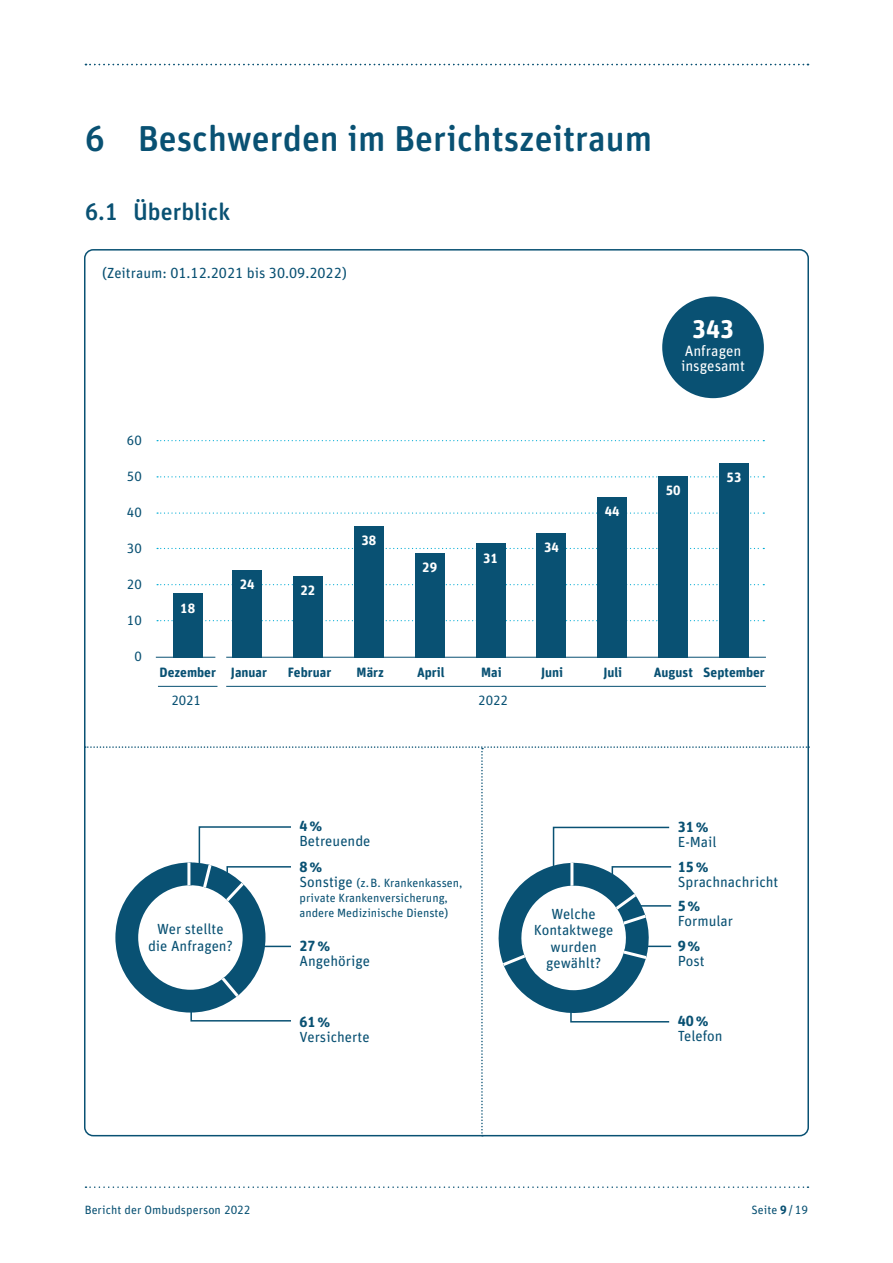
<style>
.page{position:relative;width:893px;height:1263px;background:#fff}
.page>*{position:absolute;margin:0;border:0;box-sizing:border-box;transform-origin:0 0}
.t1{font:500 36px "Unit Rounded OT";color:#095173}
.t2{font:700 25.5px "Unit Rounded Pro";color:#fff}
.t3{font:500 24px "Unit Rounded OT";color:#095173}
.t4{font:15px/15px "Unit Rounded Pro";color:#fff}
.t5{font:14.7px/16.5px "Unit Rounded Pro";color:#095173;text-align:center}
.t6{font:700 14.7px "Unit Rounded Pro";color:#095173}
.t7{font:700 13.5px "Unit Rounded Pro";color:#095173}
.t8{font:13.5px "Unit Rounded Pro";color:#095173}
.t9{font:700 13.5px "Unit Rounded Pro";color:#fff}
.t10{font:12px/15px "Unit Rounded Pro";color:#095173}
.s1{font-size:14.7px}
.s2{font-weight:700}
</style>
<div class="page">
<svg style="left:85px;top:1186px;width:723px;height:2px"></svg>
<svg style="left:85px;top:64px;width:723px;height:1px"></svg>
<svg style="left:157px;top:440px;width:607px;height:1px"></svg>
<svg style="left:157px;top:548px;width:607px;height:1px"></svg>
<svg style="left:157px;top:620px;width:607px;height:1px"></svg>
<svg style="left:157px;top:584px;width:607px;height:1px"></svg>
<svg style="left:157px;top:512px;width:607px;height:2px"></svg>
<svg style="left:157px;top:476px;width:607px;height:1px"></svg>
<hr style="left:156px;top:657px;width:59px;height:1px;background:#095173">
<hr style="left:158px;top:686px;width:59px;height:1px;background:#095173">
<hr style="left:226px;top:657px;width:540px;height:1px;background:#095173">
<hr style="left:226px;top:686px;width:540px;height:1px;background:#095173">
<div style="left:173px;top:593px;width:30px;height:65px;background:#095173"></div>
<div style="left:232px;top:570px;width:30px;height:88px;background:#095173"></div>
<div style="left:293px;top:576px;width:30px;height:82px;background:#095173"></div>
<div style="left:354px;top:526px;width:30px;height:132px;background:#095173"></div>
<div style="left:415px;top:553px;width:30px;height:105px;background:#095173"></div>
<div style="left:476px;top:543px;width:29px;height:115px;background:#095173"></div>
<div style="left:537px;top:533px;width:29px;height:125px;background:#095173"></div>
<div style="left:597px;top:497px;width:30px;height:161px;background:#095173"></div>
<div style="left:658px;top:476px;width:30px;height:182px;background:#095173"></div>
<div style="left:719px;top:463px;width:30px;height:195px;background:#095173"></div>
<svg style="left:85px;top:746px;width:724px;height:390px"></svg>
<div style="left:662px;top:296px;width:102px;height:102px;background:#095173;border-radius:50%"></div>
<h1 class="t1" style="left:85px;top:116px;width:569px">6 Beschwerden im Berichtszeitraum</h1>
<h3 class="t3" style="left:85px;top:196px;width:147px">6.1 Überblick</h3>
<p class="t5" style="left:102px;top:264px;width:246px">(Zeitraum: 01.12.2021 bis 30.09.2022)</p>
<p class="t8" style="left:127px;top:431px;width:16px">60</p>
<p class="t8" style="left:127px;top:467px;width:16px">50</p>
<p class="t8" style="left:127px;top:503px;width:16px">40</p>
<p class="t8" style="left:127px;top:539px;width:16px">30</p>
<p class="t8" style="left:127px;top:575px;width:16px">20</p>
<p class="t8" style="left:127px;top:611px;width:16px">10</p>
<p class="t8" style="left:134px;top:647px;width:9px">0</p>
<p class="t9" style="left:180px;top:598px;width:16px">18</p>
<p class="t9" style="left:240px;top:575px;width:16px">24</p>
<p class="t9" style="left:301px;top:581px;width:16px">22</p>
<p class="t9" style="left:361px;top:531px;width:16px">38</p>
<p class="t9" style="left:422px;top:558px;width:16px">29</p>
<p class="t9" style="left:483px;top:548px;width:16px">31</p>
<p class="t9" style="left:544px;top:538px;width:16px">34</p>
<p class="t9" style="left:605px;top:502px;width:16px">44</p>
<h2 class="t2" style="left:692px;top:311px;width:44px">343</h2>
<p class="t4" style="left:681px;top:343px;width:66px">Anfragen insgesamt</p>
<p class="t9" style="left:666px;top:481px;width:16px">50</p>
<p class="t9" style="left:727px;top:468px;width:16px">53</p>
<p class="t7" style="left:159px;top:663px;width:109px">Dezember Januar</p>
<p class="t7" style="left:288px;top:663px;width:45px">Februar</p>
<p class="t7" style="left:357px;top:663px;width:29px">März</p>
<p class="t7" style="left:417px;top:663px;width:29px">April</p>
<p class="t7" style="left:481px;top:663px;width:22px">Mai</p>
<p class="t7" style="left:541px;top:663px;width:24px">Juni</p>
<p class="t7" style="left:603px;top:663px;width:20px">Juli</p>
<p class="t7" style="left:654px;top:663px;width:112px">August September</p>
<p class="t8" style="left:171px;top:691px;width:31px">2021</p>
<p class="t8" style="left:478px;top:691px;width:31px">2022</p>
<p class="t5" style="left:148px;top:920px;width:86px">Wer stellte die Anfragen?</p>
<p class="t6" style="left:299px;top:816px;width:24px">4%</p>
<p class="t5" style="left:299px;top:832px;width:73px">Betreuende</p>
<p class="t6" style="left:299px;top:856px;width:24px">8%</p>
<p class="t10" style="left:299px;top:875px;width:164px"><span class="s1">Sonstige</span> (z.B. Krankenkassen, private Krankenversicherung, andere Medizinische Dienste)</p>
<p class="t6" style="left:299px;top:936px;width:32px">27%</p>
<p class="t5" style="left:299px;top:952px;width:72px">Angehörige</p>
<p class="t6" style="left:299px;top:1011px;width:32px">61%</p>
<p class="t5" style="left:299px;top:1028px;width:72px">Versicherte</p>
<p class="t5" style="left:534px;top:905px;width:81px">Welche<br>Kontaktwege wurden gewählt?</p>
<p class="t6" style="left:678px;top:816px;width:32px">31%</p>
<p class="t5" style="left:678px;top:833px;width:40px">E-Mail</p>
<p class="t6" style="left:678px;top:856px;width:32px">15%</p>
<p class="t5" style="left:678px;top:873px;width:102px">Sprachnachricht</p>
<p class="t6" style="left:678px;top:895px;width:24px">5%</p>
<p class="t5" style="left:678px;top:912px;width:57px">Formular</p>
<p class="t6" style="left:678px;top:936px;width:24px">9%</p>
<p class="t5" style="left:678px;top:952px;width:28px">Post</p>
<p class="t6" style="left:678px;top:1011px;width:32px">40%</p>
<p class="t5" style="left:678px;top:1027px;width:46px">Telefon</p>
<p class="t10" style="left:85px;top:1202px;width:167px">Bericht der Ombudsperson 2022</p>
<p class="t10" style="left:751px;top:1202px;width:58px">Seite <span class="s2">9</span>/19</p>
</div>
